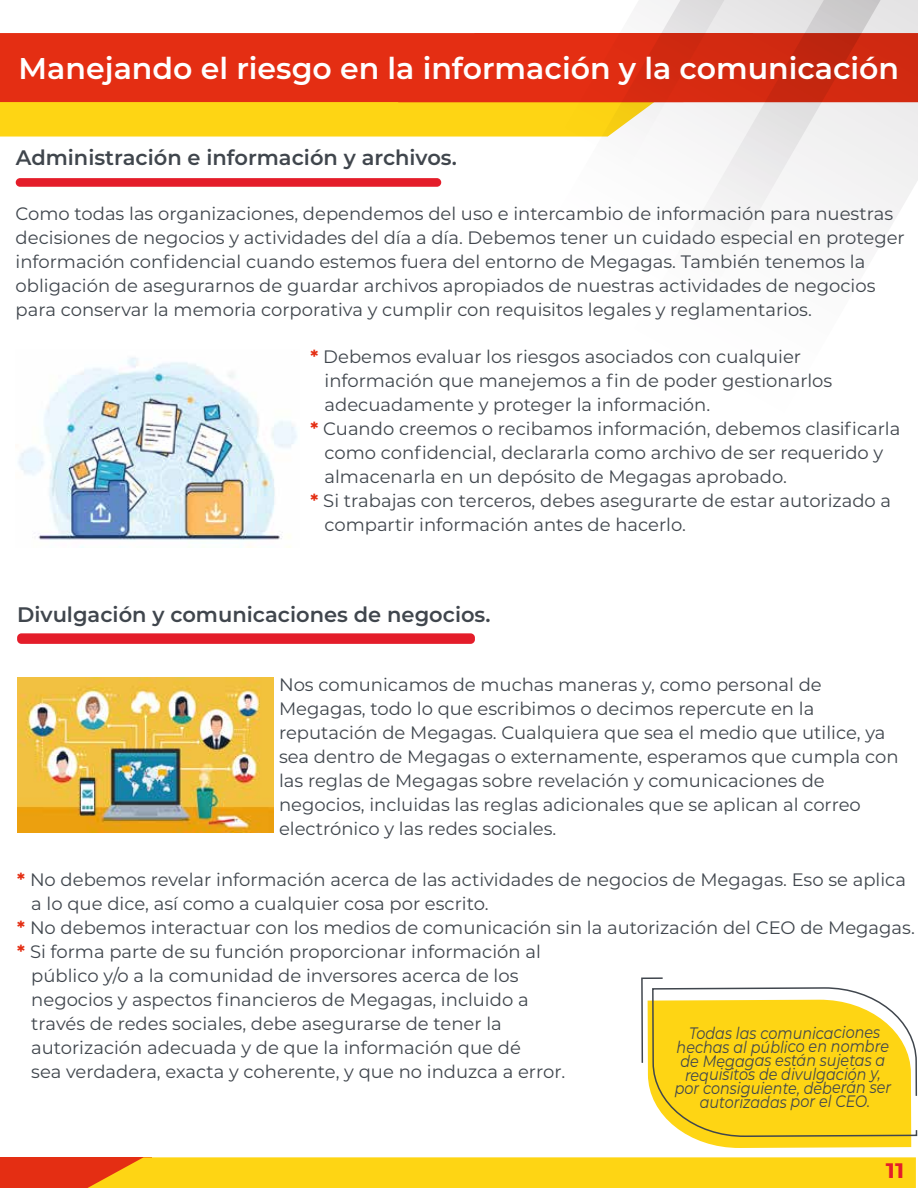
<style>
.page{position:relative;width:918px;height:1188px;background:#fff}
.page>*{position:absolute;margin:0;border:0;box-sizing:border-box;transform-origin:0 0}
.t1{font:600 30px "Montserrat";color:#fff}
.t2{font:600 21px "Montserrat";color:#40464d}
.t3{font:700 21px "Montserrat";color:#e41d2a;scale:1.12 1}
.t4{font:18px/24px "Montserrat";color:#40464d}
.t5{font:italic 16.5px/13.8px "Montserrat";letter-spacing:-.005em;color:#40464d;text-align:center;scale:.87 1}
.s1{font-weight:700;color:#e42e13}
</style>
<div class="page">
<div style="left:0;top:102px;width:515px;height:35px;background:#fed514"></div>
<div style="left:0;top:33px;width:515px;height:69px;background:#e42e13"></div>
<svg style="left:515px;top:33px;width:66px;height:104px;background:#ec6514"></svg>
<svg style="left:581px;top:0;width:337px;height:236px"></svg>
<div style="left:0;top:1157px;width:152px;height:31px;background:#e42e13"></div>
<div style="left:88px;top:1157px;width:828px;height:31px;background:#fed514"></div>
<div style="left:16px;top:178px;width:425px;height:9px;background:#e41d2a;border-radius:4px"></div>
<div style="left:17px;top:633px;width:458px;height:11px;background:#e41d2a;border-radius:4px"></div>
<svg style="left:641px;top:977px;width:277px;height:171px"></svg>
<img style="left:18px;top:357px;width:279px;height:190px">
<img style="left:17px;top:678px;width:256px;height:154px">
<h1 class="t1" style="left:19px;top:47px;width:882px">Manejando el riesgo en la información y la comunicación</h1>
<p class="t2" style="left:16px;top:143px;width:443px">Administración e información y archivos.</p>
<p class="t4" style="left:16px;top:201px;width:891px">Como todas las organizaciones, dependemos del uso e intercambio de información para nuestras decisiones de negocios y actividades del día a día. Debemos tener un cuidado especial en proteger información confidencial cuando estemos fuera del entorno de Megagas. También tenemos la obligación de asegurarnos de guardar archivos apropiados de nuestras actividades de negocios para conservar la memoria corporativa y cumplir con requisitos legales y reglamentarios.</p>
<p class="t4" style="left:310px;top:344px;width:492px"><span class="s1">*</span> Debemos evaluar los riesgos asociados con cualquier</p>
<p class="t4" style="left:325px;top:368px;width:509px">información que manejemos a fin de poder gestionarlos</p>
<p class="t4" style="left:325px;top:392px;width:387px">adecuadamente y proteger la información.</p>
<p class="t4" style="left:310px;top:416px;width:591px"><span class="s1">*</span> Cuando creemos o recibamos información, debemos clasificarla</p>
<p class="t4" style="left:325px;top:440px;width:560px">como confidencial, declararla como archivo de ser requerido y</p>
<p class="t4" style="left:325px;top:464px;width:464px">almacenarla en un depósito de Megagas aprobado.</p>
<p class="t4" style="left:310px;top:488px;width:582px"><span class="s1">*</span> Si trabajas con terceros, debes asegurarte de estar autorizado a</p>
<p class="t4" style="left:325px;top:512px;width:363px">compartir información antes de hacerlo.</p>
<p class="t2" style="left:17px;top:600px;width:475px">Divulgación y comunicaciones de negocios.</p>
<p class="t4" style="left:279px;top:672px;width:621px">Nos comunicamos de muchas maneras y, como personal de Megagas, todo lo que escribimos o decimos repercute en la reputación de Megagas. Cualquiera que sea el medio que utilice, ya sea dentro de Megagas o externamente, esperamos que cumpla con las reglas de Megagas sobre revelación y comunicaciones de negocios, incluidas las reglas adicionales que se aplican al correo electrónico y las redes sociales.</p>
<p class="t4" style="left:17px;top:867px;width:890px"><span class="s1">*</span> No debemos revelar información acerca de las actividades de negocios de Megagas. Eso se aplica</p>
<p class="t4" style="left:31px;top:891px;width:459px">a lo que dice, así como a cualquier cosa por escrito.</p>
<p class="t4" style="left:17px;top:915px;width:899px"><span class="s1">*</span> No debemos interactuar con los medios de comunicación sin la autorización del CEO de Megagas.</p>
<p class="t4" style="left:17px;top:939px;width:525px"><span class="s1">*</span> Si forma parte de su función proporcionar información al</p>
<p class="t4" style="left:31px;top:963px;width:489px">público y/o a la comunidad de inversores acerca de los</p>
<p class="t4" style="left:31px;top:987px;width:499px">negocios y aspectos financieros de Megagas, incluido a</p>
<p class="t4" style="left:31px;top:1011px;width:472px">través de redes sociales, debe asegurarse de tener la</p>
<p class="t4" style="left:31px;top:1035px;width:491px">autorización adecuada y de que la información que dé</p>
<p class="t4" style="left:31px;top:1059px;width:535px">sea verdadera, exacta y coherente, y que no induzca a error.</p>
<p class="t5" style="left:675px;top:1025px;width:250px">Todas las comunicaciones hechas al público en nombre de Megagas están sujetas a requisitos de divulgación y, por consiguiente, deberán ser autorizadas por el CEO.</p>
<p class="t3" style="left:886px;top:1155px;width:18px">11</p>
</div>
